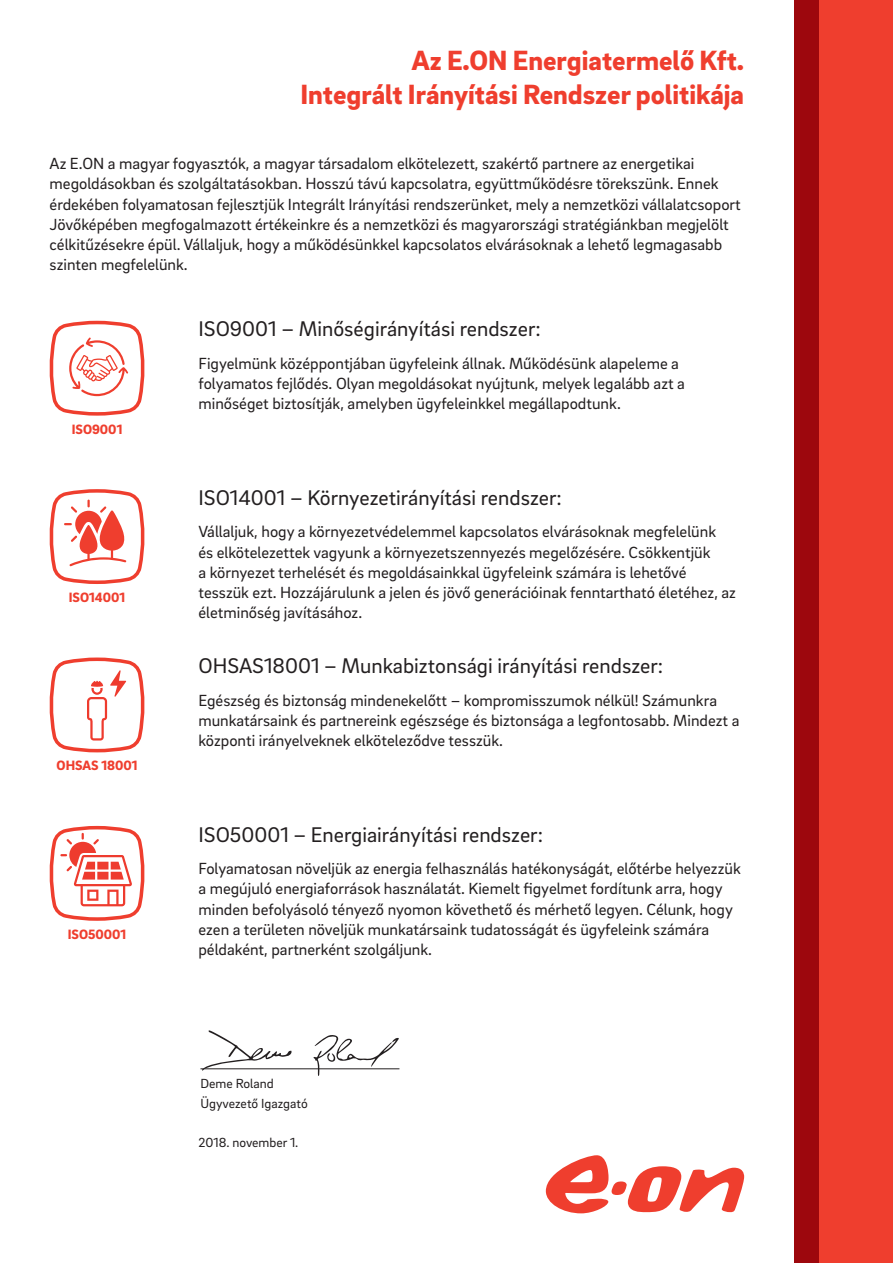
<style>
.page{position:relative;width:893px;height:1263px;background:#fff}
.page>*{position:absolute;margin:0;border:0;box-sizing:border-box;transform-origin:0 0}
.t1{font:900 28.5px/34.2px "EON Brix Sans";color:#ef3e2e;text-align:right}
.t2{font:21.75px "EON Brix Sans";color:#231f20}
.t3{font:16.5px/20.2px "EON Brix Sans";color:#231f20}
.t4{font:900 13.8px "EON Brix Sans";color:#ef3e2e}
.t5{font:13.5px/19.8px "EON Brix Sans";color:#231f20}
</style>
<div class="page">
<div style="left:819px;top:0;width:74px;height:1263px;background:#ef3e2e"></div>
<div style="left:794px;top:0;width:25px;height:1263px;background:#9d070d"></div>
<hr style="left:200px;top:1068px;width:199px;height:1px;background:#231f20">
<svg style="left:546px;top:1155px;width:198px;height:58px"></svg>
<svg style="left:50px;top:321px;width:94px;height:95px"></svg>
<svg style="left:50px;top:489px;width:94px;height:95px"></svg>
<svg style="left:50px;top:657px;width:94px;height:95px"></svg>
<svg style="left:50px;top:826px;width:94px;height:95px"></svg>
<svg style="left:202px;top:1030px;width:90px;height:41px"></svg>
<svg style="left:313px;top:1035px;width:86px;height:41px"></svg>
<h1 class="t1" style="left:300px;top:42px;width:445px">Az E.ON Energiatermelő Kft.<br>Integrált Irányítási Rendszer politikája</h1>
<p class="t3" style="left:50px;top:153px;width:693px">Az E.ON a magyar fogyasztók, a magyar társadalom elkötelezett, szakértő partnere az energetikai megoldásokban és szolgáltatásokban. Hosszú távú kapcsolatra, együttműködésre törekszünk. Ennek érdekében folyamatosan fejlesztjük Integrált Irányítási rendszerünket, mely a nemzetközi vállalatcsoport Jövőképében megfogalmazott értékeinkre és a nemzetközi és magyarországi stratégiánkban megjelölt célkitűzésekre épül. Vállaljuk, hogy a működésünkkel kapcsolatos elvárásoknak a lehető legmagasabb szinten megfelelünk.</p>
<h2 class="t2" style="left:198px;top:315px;width:344px">ISO9001 – Minőségirányítási rendszer:</h2>
<p class="t4" style="left:72px;top:420px;width:52px">ISO9001</p>
<p class="t4" style="left:69px;top:588px;width:58px">ISO14001</p>
<p class="t4" style="left:57px;top:757px;width:82px">OHSAS 18001</p>
<p class="t4" style="left:68px;top:925px;width:60px">ISO50001</p>
<p class="t3" style="left:198px;top:353px;width:488px">Figyelmünk középpontjában ügyfeleink állnak. Működésünk alapeleme a folyamatos fejlődés. Olyan megoldásokat nyújtunk, melyek legalább azt a minőséget biztosítják, amelyben ügyfeleinkkel megállapodtunk.</p>
<h2 class="t2" style="left:198px;top:483px;width:365px">ISO14001 – Környezetirányítási rendszer:</h2>
<p class="t3" style="left:198px;top:521px;width:539px">Vállaljuk, hogy a környezetvédelemmel kapcsolatos elvárásoknak megfelelünk<br>és elkötelezettek vagyunk a környezetszennyezés megelőzésére. Csökkentjük<br>a környezet terhelését és megoldásainkkal ügyfeleink számára is lehetővé tesszük ezt. Hozzájárulunk a jelen és jövő generációinak fenntartható életéhez, az életminőség javításához.</p>
<h2 class="t2" style="left:198px;top:652px;width:466px">OHSAS18001 – Munkabiztonsági irányítási rendszer:</h2>
<p class="t3" style="left:198px;top:689px;width:543px">Egészség és biztonság mindenekelőtt – kompromisszumok nélkül! Számunkra munkatársaink és partnereink egészsége és biztonsága a legfontosabb. Mindezt a központi irányelveknek elköteleződve tesszük.</p>
<h2 class="t2" style="left:198px;top:820px;width:346px">ISO50001 – Energiairányítási rendszer:</h2>
<p class="t3" style="left:198px;top:858px;width:544px">Folyamatosan növeljük az energia felhasználás hatékonyságát, előtérbe helyezzük a megújuló energiaforrások használatát. Kiemelt figyelmet fordítunk arra, hogy minden befolyásoló tényező nyomon követhető és mérhető legyen. Célunk, hogy ezen a területen növeljük munkatársaink tudatosságát és ügyfeleink számára példaként, partnerként szolgáljunk.</p>
<p class="t5" style="left:200px;top:1073px;width:109px">Deme Roland<br>Ügyvezető Igazgató</p>
<p class="t5" style="left:198px;top:1132px;width:102px">2018. november 1.</p>
</div>
